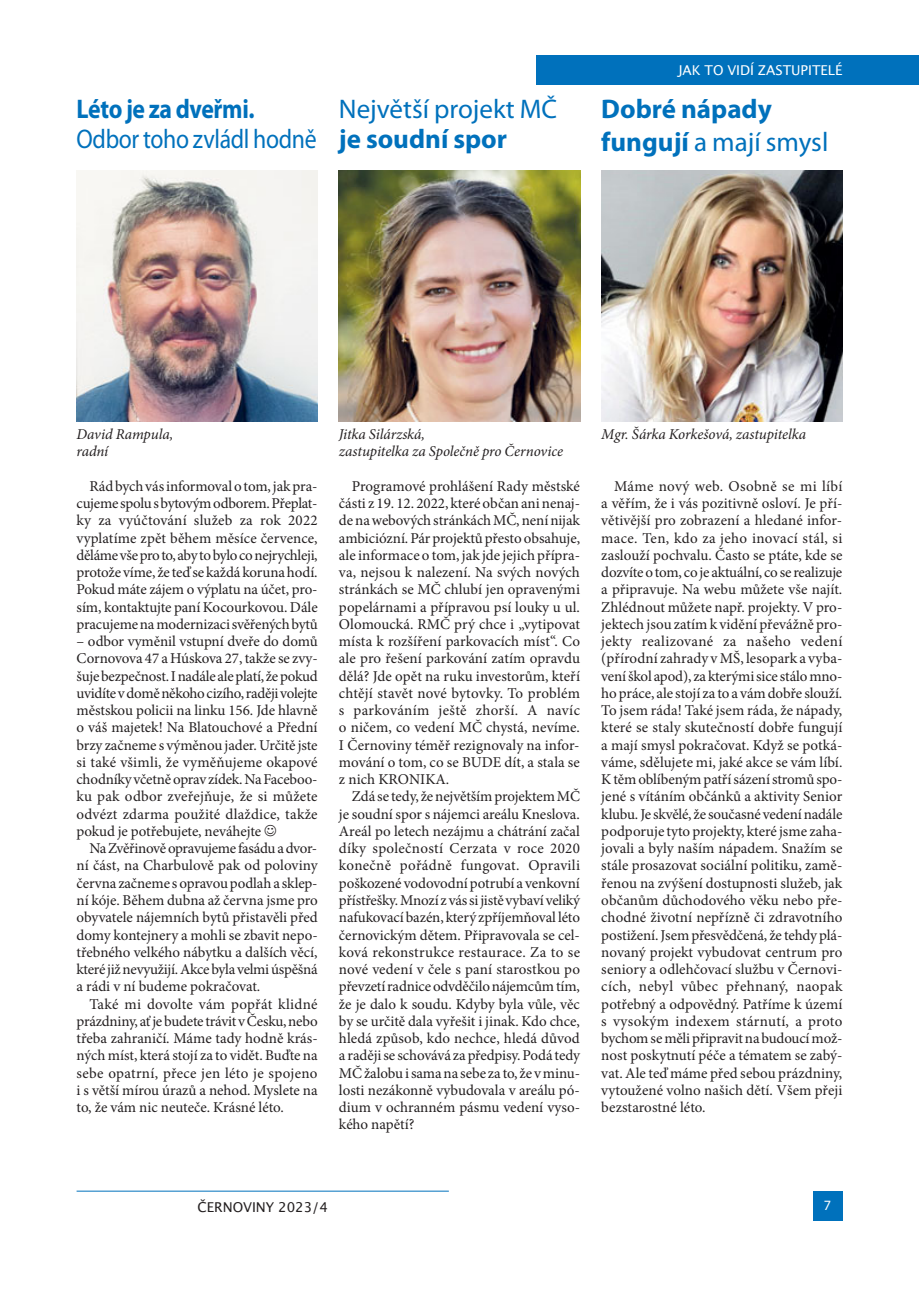
<style>
.page{position:relative;width:919px;height:1289px;background:#fff}
.page>*{position:absolute;margin:0;border:0;box-sizing:border-box;transform-origin:0 0}
.t1{font:700 27px/33px "Myriad Pro";color:#0071bc}
.t2{font:27px "Myriad Pro";letter-spacing:-.01em;color:#0071bc;scale:.88 1}
.t3{font:27px "Myriad Pro";letter-spacing:-.01em;color:#0071bc}
.t4{font:700 27px "Myriad Pro";color:#0071bc;scale:.88 1}
.t5{font:15px/17.2px "Minion Pro";color:#231f20;text-align:justify}
.t6{font:italic 15px/17.2px "Minion Pro";letter-spacing:-.01em;color:#231f20}
.t7{font:14.25px "Myriad Pro";color:#fff}
.t8{font:13.5px "Lucida Grande";color:#fff}
.t9{font:13.5px "Lucida Grande";color:#231f20}
.s1{font-weight:400}
</style>
<div class="page">
<hr style="left:77px;top:1190px;width:372px;height:1px;background:#0071bc">
<div style="left:812px;top:1191px;width:30px;height:29px;background:#0071bc"></div>
<div style="left:536px;top:55px;width:382px;height:30px;background:#0071bc"></div>
<img style="left:77px;top:171px;width:240px;height:251px">
<img style="left:339px;top:171px;width:241px;height:251px">
<img style="left:601px;top:171px;width:241px;height:251px">
<h1 class="t4" style="left:77px;top:99px;width:204px">Léto je za dveřmi.</h1>
<h1 class="t2" style="left:77px;top:129px;width:274px">Odbor toho zvládl hodně</h1>
<h1 class="t3" style="left:339px;top:99px;width:220px">Největší projekt MČ</h1>
<h1 class="t1" style="left:339px;top:125px;width:170px">je soudní spor</h1>
<p class="t8" style="left:678px;top:63px;width:165px">JAK TO VIDÍ ZASTUPITELÉ</p>
<h1 class="t1" style="left:601px;top:95px;width:228px">Dobré nápady fungují <span class="s1">a mají smysl</span></h1>
<p class="t6" style="left:77px;top:427px;width:98px">David Rampula, radní</p>
<p class="t5" style="left:77px;top:478px;width:243px;text-indent:13px">Rád bych vás informoval o tom, jak pra&shy;cujeme spolu s bytovým odborem. Přeplat&shy;ky za vyúčtování služeb za rok 2022 vyplatíme zpět během měsíce července, děláme vše pro to, aby to bylo co nejrychleji, protože víme, že teď se každá koruna hodí.<br>Pokud máte zájem o výplatu na účet, pro&shy;sím, kontaktujte paní Kocourkovou. Dále pracujeme na modernizaci svěřených bytů</p>
<p class="t5" style="left:77px;top:634px;width:242px">– odbor vyměnil vstupní dveře do domů Cornovova 47 a Húskova 27, takže se zvy&shy;šuje bezpečnost. I nadále ale platí, že pokud uvidíte vdomě někoho cizího, raději volejte městskou policii na linku 156. Jde hlavně o váš majetek! Na Blatouchové a Přední brzy začneme s výměnou jader. Určitě jste si také všimli, že vyměňujeme okapové chodníky včetně oprav zídek. Na Faceboo&shy;ku pak odbor zveřejňuje, že si můžete odvézt zdarma použité dlaždice, takže pokud je potřebujete, neváhejte ☺</p>
<p class="t5" style="left:77px;top:841px;width:243px;text-indent:13px">Na Zvěřinově opravujeme fasádu a dvor&shy;ní část, na Charbulově pak od poloviny června začneme s opravou podlah a sklep&shy;ní kóje. Během dubna až června jsme pro obyvatele nájemních bytů přistavěli před domy kontejnery a mohli se zbavit nepo&shy;třebného velkého nábytku a dalších věcí, které již nevyužijí. Akce byla velmi úspěšná a rádi v ní budeme pokračovat.</p>
<p class="t5" style="left:77px;top:996px;width:242px;text-indent:13px">Také mi dovolte vám popřát klidné prázdniny, ať je budete trávit v Česku, nebo třeba zahraničí. Máme tady hodně krás&shy;ných míst, která stojí za to vidět. Buďte na sebe opatrní, přece jen léto je spojeno i s větší mírou úrazů a nehod. Myslete na to, že vám nic neuteče. Krásné léto.</p>
<p class="t6" style="left:339px;top:427px;width:226px">Jitka Silárzská,<br>zastupitelka za Společně pro Černovice</p>
<p class="t5" style="left:339px;top:478px;width:243px;text-indent:13px">Programové prohlášení Rady městské části z 19. 12. 2022, které občan ani nenaj&shy;de na webových stránkách MČ, není nijak ambiciózní. Pár projektů přesto obsahuje, ale informace o tom, jak jde jejich přípra&shy;va, nejsou k nalezení. Na svých nových stránkách se MČ chlubí jen opravenými popelárnami a přípravou psí louky u ul.<br>Olomoucká. RMČ prý chce i „vytipovat místa k rozšíření parkovacích míst“. Co ale pro řešení parkování zatím opravdu dělá? Jde opět na ruku investorům, kteří chtějí stavět nové bytovky. To problém s parkováním ještě zhorší. A navíc o ničem, co vedení MČ chystá, nevíme.<br>I Černoviny téměř rezignovaly na infor&shy;mování o tom, co se BUDE dít, a stala se z nich KRONIKA.</p>
<p class="t5" style="left:339px;top:789px;width:242px;text-indent:13px">Zdá se tedy, že největším projektem MČ je soudní spor s nájemci areálu Kneslova.<br>Areál po letech nezájmu a chátrání začal díky společností Cerzata v roce 2020 konečně pořádně fungovat. Opravili poškozené vodovodní potrubí a venkovní přístřešky. Mnozí z vás si jistě vybaví veliký nafukovací bazén, který zpříjemňoval léto černovickým dětem. Připravovala se cel&shy;ková rekonstrukce restaurace. Za to se nové vedení v čele s paní starostkou po převzetí radnice odvděčilo nájemcům tím, že je dalo k soudu. Kdyby byla vůle, věc by se určitě dala vyřešit i jinak. Kdo chce, hledá způsob, kdo nechce, hledá důvod a raději se schovává za předpisy. Podá tedy MČ žalobu i sama na sebe za to, že v minu&shy;losti nezákonně vybudovala v areálu pó&shy;dium v ochranném pásmu vedení vyso&shy;kého napětí?</p>
<p class="t6" style="left:601px;top:427px;width:206px">Mgr. Šárka Korkešová, zastupitelka</p>
<p class="t5" style="left:601px;top:478px;width:243px;text-indent:13px">Máme nový web. Osobně se mi líbí a věřím, že i vás pozitivně osloví. Je pří&shy;větivější pro zobrazení a hledané infor&shy;mace. Ten, kdo za jeho inovací stál, si zaslouží pochvalu. Často se ptáte, kde se dozvíte o tom, co je aktuální, co se realizuje a připravuje. Na webu můžete vše najít.<br>Zhlédnout můžete např. projekty. V pro&shy;jektech jsou zatím k vidění převážně pro&shy;jekty realizované za našeho vedení (přírodní zahrady v MŠ, lesopark a vyba&shy;vení škol apod), za kterými sice stálo mno&shy;ho práce, ale stojí za to a vám dobře slouží.<br>To jsem ráda! Také jsem ráda, že nápady, které se staly skutečností dobře fungují a mají smysl pokračovat. Když se potká&shy;váme, sdělujete mi, jaké akce se vám líbí.<br>K těm oblíbeným patří sázení stromů spo&shy;jené s vítáním občánků a aktivity Senior klubu. Je skvělé, že současné vedení nadále podporuje tyto projekty, které jsme zaha&shy;jovali a byly naším nápadem. Snažím se stále prosazovat sociální politiku, zamě&shy;řenou na zvýšení dostupnosti služeb, jak občanům důchodového věku nebo pře&shy;chodné životní nepřízně či zdravotního postižení. Jsem přesvědčená, že tehdy plá&shy;novaný projekt vybudovat centrum pro seniory a odlehčovací službu v Černovi&shy;cích, nebyl vůbec přehnaný, naopak potřebný a odpovědný. Patříme k území s vysokým indexem stárnutí, a proto bychom se měli připravit na budoucí mož&shy;nost poskytnutí péče a tématem se zabý&shy;vat. Ale teď máme před sebou prázdniny, vytoužené volno našich dětí. Všem přeji bezstarostné léto.</p>
<p class="t9" style="left:197px;top:1198px;width:132px">ČERNOVINY 2023/4</p>
<p class="t7" style="left:823px;top:1199px;width:9px">7</p>
</div>
